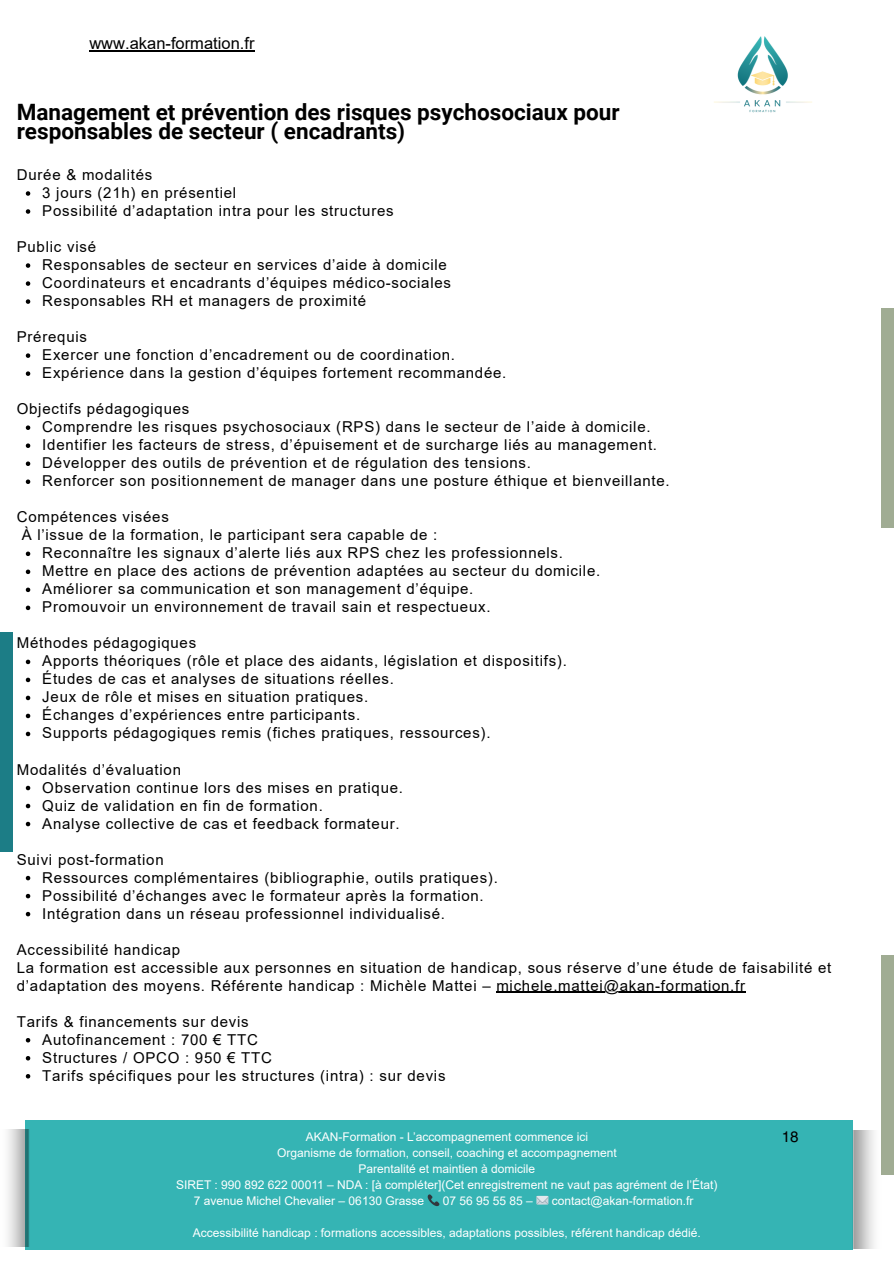
<style>
.page{position:relative;width:894px;height:1264px;background:#fff}
.page>*{position:absolute;margin:0;border:0;box-sizing:border-box;transform-origin:0 0}
.t1{font:700 22.5px/19.2px "Roboto";color:#000}
.t2{font:16.5px "Arial";color:#000}
.t3{font:15px/18px "Arial";letter-spacing:.05em;color:#000}
.t4{font:15px "Helios";color:#000}
.t5{font:12px "Arial";color:#fff}
</style>
<div class="page">
<div style="left:0;top:632px;width:13px;height:219px;background:#1c7d86"></div>
<div style="left:880px;top:308px;width:13px;height:219px;background:#a0ac93"></div>
<div style="left:880px;top:955px;width:13px;height:219px;background:#a0ac93"></div>
<hr style="left:89px;top:50px;width:165px;height:1px;background:#000">
<div style="left:25px;top:1119px;width:827px;height:130px;background:#35b4b4"></div>
<svg style="left:26px;top:191px;width:4px;height:5px"></svg>
<svg style="left:26px;top:209px;width:4px;height:5px"></svg>
<svg style="left:26px;top:263px;width:4px;height:5px"></svg>
<svg style="left:26px;top:281px;width:4px;height:5px"></svg>
<svg style="left:26px;top:299px;width:4px;height:5px"></svg>
<svg style="left:26px;top:353px;width:4px;height:5px"></svg>
<svg style="left:26px;top:371px;width:4px;height:5px"></svg>
<svg style="left:26px;top:425px;width:4px;height:5px"></svg>
<svg style="left:26px;top:443px;width:4px;height:5px"></svg>
<svg style="left:26px;top:461px;width:4px;height:5px"></svg>
<svg style="left:26px;top:479px;width:4px;height:5px"></svg>
<svg style="left:26px;top:551px;width:4px;height:5px"></svg>
<svg style="left:26px;top:569px;width:4px;height:5px"></svg>
<svg style="left:26px;top:587px;width:4px;height:5px"></svg>
<svg style="left:26px;top:605px;width:4px;height:5px"></svg>
<svg style="left:26px;top:659px;width:4px;height:5px"></svg>
<svg style="left:26px;top:677px;width:4px;height:5px"></svg>
<svg style="left:26px;top:695px;width:4px;height:5px"></svg>
<svg style="left:26px;top:713px;width:4px;height:5px"></svg>
<svg style="left:26px;top:731px;width:4px;height:5px"></svg>
<svg style="left:26px;top:785px;width:4px;height:5px"></svg>
<svg style="left:26px;top:803px;width:4px;height:5px"></svg>
<svg style="left:26px;top:821px;width:4px;height:5px"></svg>
<svg style="left:26px;top:875px;width:4px;height:5px"></svg>
<svg style="left:26px;top:893px;width:4px;height:5px"></svg>
<svg style="left:26px;top:911px;width:4px;height:5px"></svg>
<hr style="left:496px;top:991px;width:249px;height:1px;background:#000">
<svg style="left:26px;top:1038px;width:4px;height:4px"></svg>
<svg style="left:26px;top:1056px;width:4px;height:4px"></svg>
<svg style="left:26px;top:1074px;width:4px;height:4px"></svg>
<img style="left:714px;top:36px;width:98px;height:77px">
<img style="left:852px;top:1130px;width:22px;height:117px">
<img style="left:8px;top:1129px;width:21px;height:117px">
<p class="t2" style="left:89px;top:34px;width:166px">www.akan-formation.fr</p>
<h1 class="t1" style="left:17px;top:102px;width:604px">Management et prévention des risques psychosociaux pour responsables de secteur ( encadrants)</h1>
<p class="t3" style="left:42px;top:166px;width:353px;text-indent:-25px">Durée &amp; modalités<br>3 jours (21h) en présentiel<br>Possibilité d’adaptation intra pour les structures</p>
<p class="t3" style="left:42px;top:238px;width:410px;text-indent:-25px">Public visé<br>Responsables de secteur en services d’aide à domicile Coordinateurs et encadrants d’équipes médico-sociales Responsables RH et managers de proximité</p>
<p class="t3" style="left:42px;top:328px;width:465px;text-indent:-25px">Prérequis<br>Exercer une fonction d’encadrement ou de coordination.<br>Expérience dans la gestion d’équipes fortement recommandée.</p>
<p class="t3" style="left:42px;top:400px;width:628px;text-indent:-25px">Objectifs pédagogiques<br>Comprendre les risques psychosociaux (RPS) dans le secteur de l’aide à domicile.<br>Identifier les facteurs de stress, d’épuisement et de surcharge liés au management.<br>Développer des outils de prévention et de régulation des tensions.<br>Renforcer son positionnement de manager dans une posture éthique et bienveillante.</p>
<p class="t3" style="left:17px;top:508px;width:153px">Compétences visées</p>
<p class="t3" style="left:22px;top:526px;width:417px">À l’issue de la formation, le participant sera capable de :</p>
<p class="t3" style="left:42px;top:544px;width:522px">Reconnaître les signaux d’alerte liés aux RPS chez les professionnels.</p>
<p class="t3" style="left:42px;top:562px;width:559px">Mettre en place des actions de prévention adaptées au secteur du domicile.</p>
<p class="t3" style="left:42px;top:580px;width:432px">Améliorer sa communication et son management d’équipe.</p>
<p class="t3" style="left:42px;top:598px;width:449px">Promouvoir un environnement de travail sain et respectueux.</p>
<p class="t3" style="left:42px;top:634px;width:526px;text-indent:-25px">Méthodes pédagogiques<br>Apports théoriques (rôle et place des aidants, législation et dispositifs).<br>Études de cas et analyses de situations réelles.<br>Jeux de rôle et mises en situation pratiques.<br>Échanges d’expériences entre participants.<br>Supports pédagogiques remis (fiches pratiques, ressources).</p>
<p class="t3" style="left:42px;top:760px;width:362px;text-indent:-25px">Modalités d’évaluation<br>Observation continue lors des mises en pratique.<br>Quiz de validation en fin de formation.<br>Analyse collective de cas et feedback formateur.</p>
<p class="t3" style="left:42px;top:850px;width:457px;text-indent:-25px">Suivi post-formation<br>Ressources complémentaires (bibliographie, outils pratiques).<br>Possibilité d’échanges avec le formateur après la formation.<br>Intégration dans un réseau professionnel individualisé.</p>
<p class="t3" style="left:17px;top:940px;width:815px">Accessibilité handicap<br>La formation est accessible aux personnes en situation de handicap, sous réserve d’une étude de faisabilité et d’adaptation des moyens. Référente handicap : Michèle Mattei – michele.mattei@akan-formation.fr</p>
<p class="t3" style="left:42px;top:1012px;width:404px;text-indent:-25px">Tarifs &amp; financements sur devis<br>Autofinancement : 700 € TTC<br>Structures / OPCO : 950 € TTC<br>Tarifs spécifiques pour les structures (intra) : sur devis</p>
<p class="t5" style="left:306px;top:1129px;width:284px">AKAN-Formation - L’accompagnement commence ici</p>
<p class="t5" style="left:277px;top:1145px;width:341px">Organisme de formation, conseil, coaching et accompagnement</p>
<p class="t5" style="left:358px;top:1161px;width:178px">Parentalité et maintien à domicile</p>
<p class="t5" style="left:176px;top:1177px;width:543px">SIRET : 990 892 622 00011 – NDA : [à compléter](Cet enregistrement ne vaut pas agrément de l’État)</p>
<p class="t5" style="left:194px;top:1193px;width:232px">7 avenue Michel Chevalier – 06130 Grasse</p>
<p class="t5" style="left:443px;top:1193px;width:92px">07 56 95 55 85 –</p>
<p class="t5" style="left:551px;top:1193px;width:143px">contact@akan-formation.fr</p>
<p class="t5" style="left:193px;top:1225px;width:509px">Accessibilité handicap : formations accessibles, adaptations possibles, référent handicap dédié.</p>
<p class="t4" style="left:781px;top:1127px;width:18px">18</p>
</div>
